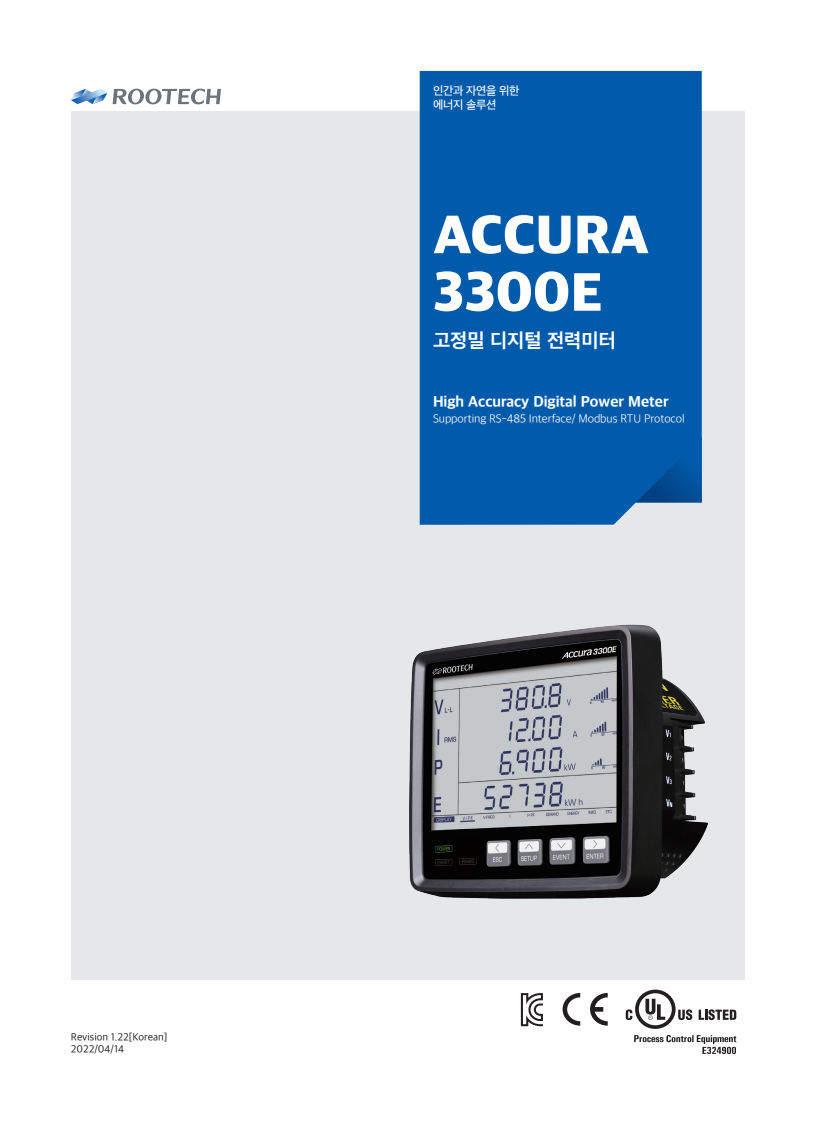
<style>
.page{position:relative;width:815px;height:1124px;background:#fff}
.page>*{position:absolute;margin:0;border:0;box-sizing:border-box;transform-origin:0 0}
.t1{font:52.5px "SD Gothic Neoa i Hv";color:#fff}
.t2{font:18.75px "SD Gothic Neoa g Bd";color:#fff}
.t3{font:14.38px "SD Gothic Neoa h Ex Bd";color:#fff}
.t4{font:11.25px "SD Gothic Neoa c Lt";letter-spacing:-.01em;color:#fff}
.t5{font:11.25px "SD Gothic Neoa e Md";letter-spacing:-.025em;color:#fff}
.t6{font:10px "SD Gothic Neoa d Rg";color:#231f20}
</style>
<div class="page">
<svg style="left:563px;top:992px;width:17px;height:33px"></svg>
<svg style="left:590px;top:993px;width:18px;height:32px"></svg>
<svg style="left:699px;top:1009px;width:37px;height:10px"></svg>
<svg style="left:626px;top:989px;width:66px;height:39px"></svg>
<svg style="left:521px;top:993px;width:22px;height:33px"></svg>
<svg style="left:634px;top:1035px;width:102px;height:18px"></svg>
<div style="left:71px;top:111px;width:673px;height:868px;background:#e6e7e9"></div>
<img style="left:409px;top:624px;width:299px;height:275px">
<svg style="left:71px;top:89px;width:36px;height:15px"></svg>
<svg style="left:113px;top:89px;width:108px;height:15px"></svg>
<div style="left:420px;top:71px;width:282px;height:453px;background:#015aaa"></div>
<svg style="left:620px;top:431px;width:82px;height:71px;background:#0155a3"></svg>
<p class="t6" style="left:71px;top:1031px;width:98px">Revision 1.22[Korean]</p>
<p class="t6" style="left:71px;top:1043px;width:55px">2022/04/14</p>
<p class="t5" style="left:433px;top:85px;width:88px">인간과 자연을 위한</p>
<p class="t5" style="left:433px;top:99px;width:65px">에너지 솔루션</p>
<p class="t1" style="left:433px;top:209px;width:218px">ACCURA</p>
<p class="t1" style="left:433px;top:266px;width:171px">3300E</p>
<p class="t2" style="left:433px;top:331px;width:184px">고정밀 디지털 전력미터</p>
<p class="t3" style="left:433px;top:395px;width:237px">High Accuracy Digital Power Meter</p>
<p class="t4" style="left:433px;top:412px;width:253px">Supporting RS-485 Interface/ Modbus RTU Protocol</p>
</div>
